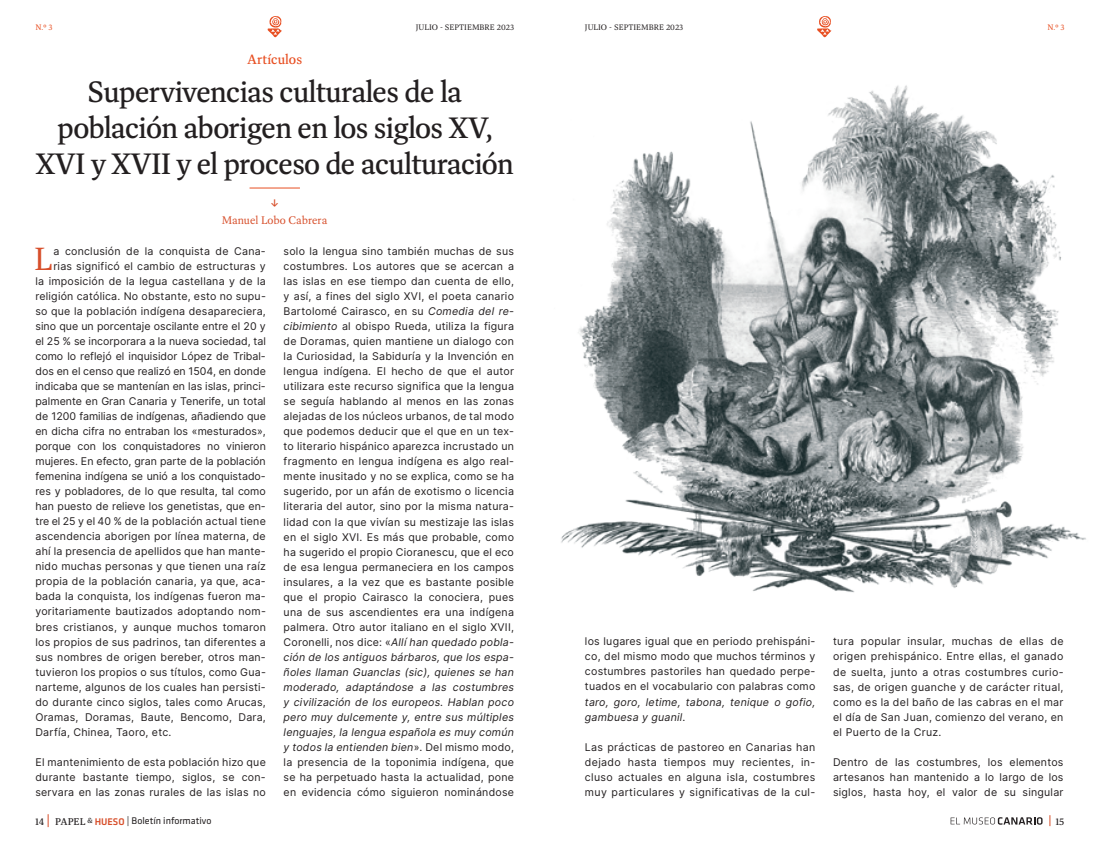
<style>
.page{position:relative;width:1099px;height:851px;background:#fff}
.page>*{position:absolute;margin:0;border:0;box-sizing:border-box;transform-origin:0 0}
.t1{font:32.62px "Dashiell Text";color:#d74f2b}
.t2{font:500 30px/36px "Dashiell Text";letter-spacing:-.03em;color:#231f20;text-align:center}
.t3{font:500 13.75px "Dashiell Text";color:#e84f22}
.t4{font:11.25px "Dashiell Text";letter-spacing:-.01em;color:#d74f2b}
.t5{font:600 11.25px "Dashiell Text";color:#d74f2b}
.t6{font:10.62px/15px "Inter";letter-spacing:.02em;color:#231f20;text-align:justify}
.t7{font:10.62px "Inter";color:#231f20}
.t8{font:italic 10.62px/15px "Inter";letter-spacing:.02em;color:#231f20}
.t9{font:10px "Klavika";color:#231f20}
.t10{font:500 10px "Dashiell Text";color:#231f20}
.t11{font:8.12px "Dashiell Text";color:#231f20}
.t12{font:8.12px "Dashiell Text";color:#e84f22}
.s1{font-style:italic}
.s2{font-style:normal}
.s3{font-family:"Dashiell Text";font-weight:500}
.s4{font-family:"Dashiell Text";font-weight:500;font-size:7.5px}
.s5{font-family:"Klavika Basic";font-weight:500;color:#d74f2b}
</style>
<div class="page">
<svg style="left:817px;top:16px;width:14px;height:21px"></svg>
<svg style="left:267px;top:16px;width:15px;height:21px"></svg>
<svg style="left:48px;top:814px;width:1px;height:13px"></svg>
<svg style="left:950px;top:817px;width:92px;height:7px"></svg>
<hr style="left:249px;top:188px;width:51px;height:1px;background:#e84f22">
<img style="left:561px;top:85px;width:525px;height:508px">
<p class="t12" style="left:35px;top:22px;width:18px">N.º 3</p>
<p class="t11" style="left:416px;top:22px;width:100px">JULIO - SEPTIEMBRE 2023</p>
<p class="t11" style="left:585px;top:22px;width:100px">JULIO - SEPTIEMBRE 2023</p>
<p class="t12" style="left:1047px;top:22px;width:18px">N.º 3</p>
<p class="t3" style="left:247px;top:51px;width:56px">Artículos</p>
<h2 class="t2" style="left:35px;top:74px;width:480px">Supervivencias culturales de la población aborigen en los siglos XV,<br>XVI y XVII y el proceso de aculturación</h2>
<p class="t5" style="left:270px;top:196px;width:10px">↓</p>
<p class="t4" style="left:222px;top:214px;width:107px">Manuel Lobo Cabrera</p>
<h1 class="t1" style="left:34px;top:239px;width:20px">L</h1>
<p class="t6" style="left:53px;top:243px;width:214px">a conclusión de la conquista de Cana-</p>
<p class="t6" style="left:53px;top:258px;width:214px">rias significó el cambio de estructuras y</p>
<p class="t6" style="left:35px;top:273px;width:232px">la imposición de la legua castellana y de la</p>
<p class="t6" style="left:35px;top:288px;width:232px">religión católica. No obstante, esto no supu-</p>
<p class="t6" style="left:35px;top:303px;width:232px">so que la población indígena desapareciera,</p>
<p class="t7" style="left:35px;top:318px;width:232px">sino que un porcentaje oscilante entre el 20 y</p>
<p class="t7" style="left:35px;top:333px;width:232px">el 25 % se incorporara a la nueva sociedad, tal</p>
<p class="t7" style="left:35px;top:348px;width:232px">como lo reflejó el inquisidor López de Tribal-</p>
<p class="t7" style="left:35px;top:363px;width:232px">dos en el censo que realizó en 1504, en donde</p>
<p class="t7" style="left:35px;top:378px;width:232px">indicaba que se mantenían en las islas, princi-</p>
<p class="t7" style="left:35px;top:393px;width:232px">palmente en Gran Canaria y Tenerife, un total</p>
<p class="t7" style="left:35px;top:408px;width:232px">de 1200 familias de indígenas, añadiendo que</p>
<p class="t7" style="left:35px;top:423px;width:232px">en dicha cifra no entraban los «mesturados»,</p>
<p class="t7" style="left:35px;top:438px;width:232px">porque con los conquistadores no vinieron</p>
<p class="t7" style="left:35px;top:453px;width:232px">mujeres. En efecto, gran parte de la población</p>
<p class="t7" style="left:35px;top:468px;width:232px">femenina indígena se unió a los conquistado-</p>
<p class="t7" style="left:35px;top:483px;width:232px">res y pobladores, de lo que resulta, tal como</p>
<p class="t7" style="left:35px;top:498px;width:232px">han puesto de relieve los genetistas, que en-</p>
<p class="t6" style="left:35px;top:513px;width:232px">tre el 25 y el 40 % de la población actual tiene</p>
<p class="t6" style="left:35px;top:528px;width:232px">ascendencia aborigen por línea materna, de</p>
<p class="t6" style="left:35px;top:543px;width:232px">ahí la presencia de apellidos que han mante-</p>
<p class="t6" style="left:35px;top:558px;width:232px">nido muchas personas y que tienen una raíz</p>
<p class="t6" style="left:35px;top:573px;width:232px">propia de la población canaria, ya que, aca-</p>
<p class="t6" style="left:35px;top:588px;width:232px">bada la conquista, los indígenas fueron ma-</p>
<p class="t6" style="left:35px;top:603px;width:232px">yoritariamente bautizados adoptando nom-</p>
<p class="t6" style="left:35px;top:618px;width:232px">bres cristianos, y aunque muchos tomaron</p>
<p class="t6" style="left:35px;top:633px;width:232px">los propios de sus padrinos, tan diferentes a</p>
<p class="t6" style="left:35px;top:648px;width:232px">sus nombres de origen bereber, otros man-</p>
<p class="t6" style="left:35px;top:663px;width:232px">tuvieron los propios o sus títulos, como Gua-</p>
<p class="t6" style="left:35px;top:678px;width:232px">narteme, algunos de los cuales han persisti-</p>
<p class="t6" style="left:35px;top:693px;width:232px">do durante cinco siglos, tales como Arucas,</p>
<p class="t6" style="left:35px;top:708px;width:232px">Oramas, Doramas, Baute, Bencomo, Dara,</p>
<p class="t6" style="left:35px;top:723px;width:137px">Darfía, Chinea, Taoro, etc.</p>
<p class="t6" style="left:35px;top:753px;width:232px">El mantenimiento de esta población hizo que durante bastante tiempo, siglos, se con&shy;servara en las zonas rurales de las islas no</p>
<p class="t6" style="left:283px;top:243px;width:232px">solo la lengua sino también muchas de sus costumbres. Los autores que se acercan a las islas en ese tiempo dan cuenta de ello, y así, a fines del siglo XVI, el poeta canario Bartolomé Cairasco, en su <span class="s1">Comedia del re&shy;cibimiento</span> al obispo Rueda, utiliza la figura de Doramas, quien mantiene un dialogo con la Curiosidad, la Sabiduría y la Invención en lengua indígena. El hecho de que el autor utilizara este recurso significa que la lengua se seguía hablando al menos en las zonas alejadas de los núcleos urbanos, de tal modo que podemos deducir que el que en un tex&shy;to literario hispánico aparezca incrustado un fragmento en lengua indígena es algo real&shy;mente inusitado y no se explica, como se ha sugerido, por un afán de exotismo o licencia literaria del autor, sino por la misma natura&shy;lidad con la que vivían su mestizaje las islas en el siglo XVI. Es más que probable, como ha sugerido el propio Cioranescu, que el eco de esa lengua permaneciera en los campos insulares, a la vez que es bastante posible que el propio Cairasco la conociera, pues una de sus ascendientes era una indígena palmera. Otro autor italiano en el siglo XVII, Coronelli, nos dice: «<span class="s1">Allí han quedado pobla&shy;ción de los antiguos bárbaros, que los espa&shy;ñoles llaman Guanclas (sic), quienes se han moderado, adaptándose a las costumbres y civilización de los europeos. Hablan poco pero muy dulcemente y, entre sus múltiples lenguajes, la lengua española es muy común y todos la entienden bien</span>». Del mismo modo, la presencia de la toponimia indígena, que se ha perpetuado hasta la actualidad, pone en evidencia cómo siguieron nominándose</p>
<p class="t6" style="left:585px;top:633px;width:232px">los lugares igual que en periodo prehispáni&shy;co, del mismo modo que muchos términos y costumbres pastoriles han quedado perpe&shy;tuados en el vocabulario con palabras como</p>
<p class="t8" style="left:585px;top:693px;width:232px">taro, goro, letime, tabona, tenique o gofio, gambuesa y guanil<span class="s2">.</span></p>
<p class="t6" style="left:585px;top:738px;width:232px">Las prácticas de pastoreo en Canarias han dejado hasta tiempos muy recientes, in&shy;cluso actuales en alguna isla, costumbres muy particulares y significativas de la cul-</p>
<p class="t6" style="left:833px;top:633px;width:232px">tura popular insular, muchas de ellas de origen prehispánico. Entre ellas, el ganado de suelta, junto a otras costumbres curio&shy;sas, de origen guanche y de carácter ritual, como es la del baño de las cabras en el mar el día de San Juan, comienzo del verano, en el Puerto de la Cruz.</p>
<p class="t6" style="left:833px;top:753px;width:232px">Dentro de las costumbres, los elementos artesanos han mantenido a lo largo de los siglos, hasta hoy, el valor de su singular</p>
<p class="t9" style="left:35px;top:815px;width:178px"><span class="s3">14 PAPEL</span> <span class="s4">&amp;</span> <span class="s5">HUESO</span> | Boletín informativo</p>
<p class="t10" style="left:1055px;top:814px;width:10px">15</p>
</div>
